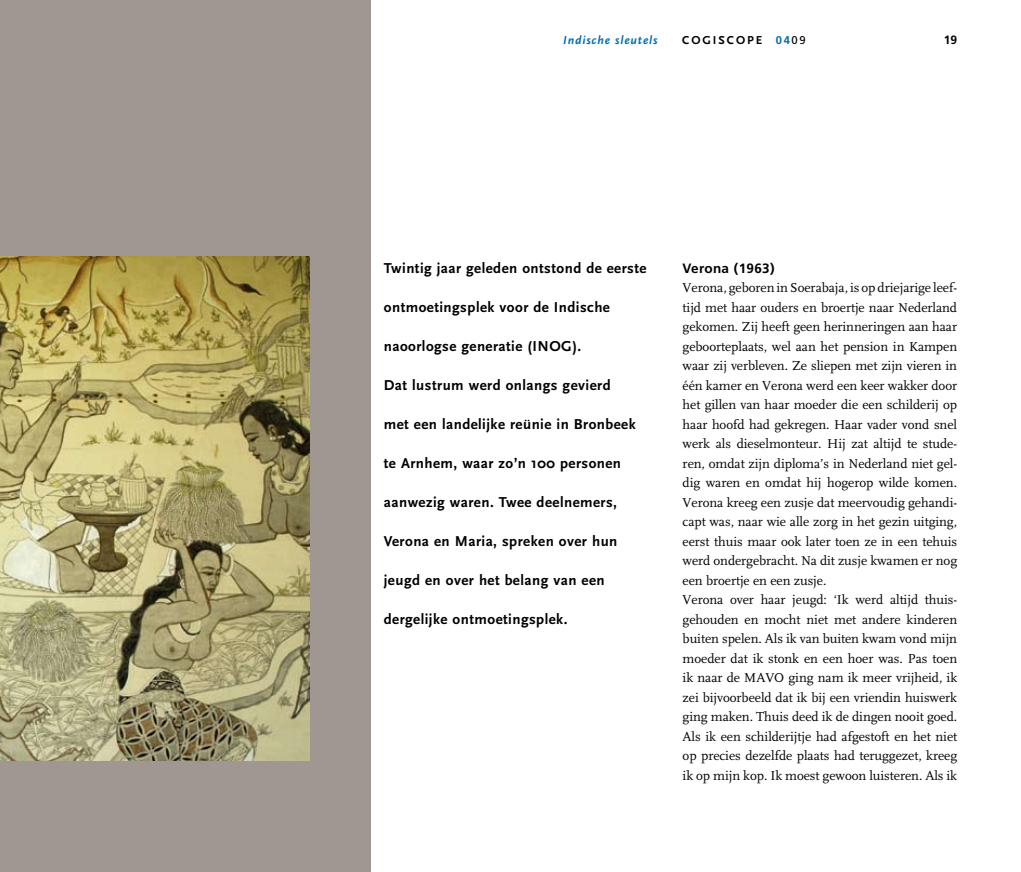
<style>
.page{position:relative;width:1021px;height:872px;background:#fff}
.page>*{position:absolute;margin:0;border:0;box-sizing:border-box;transform-origin:0 0}
.t1{font:700 15px "Scala Sans Pro";letter-spacing:.03em;color:#000}
.t2{font:13.5px/19.5px "FF Scala";letter-spacing:-.005em;color:#000}
.t3{font:700 13.5px "Frutiger LT Std";letter-spacing:.025em;color:#000}
.t4{font:italic 700 12px "Scala Sans Pro";letter-spacing:.075em;color:#006bb3}
.t5{font:700 12px "Scala Sans Pro";color:#000}
.t6{font:700 12px "Frutiger LT Std";color:#000}
.s1{font-family:"Frutiger LT Std";font-size:11.25px;color:#006bb3}
.s2{font-family:"Frutiger LT Std";font-weight:400;font-size:11.25px}
</style>
<div class="page">
<div style="left:0;top:0;width:370px;height:872px;background:#a09692"></div>
<img style="left:0;top:256px;width:309px;height:504px">
<p class="t4" style="left:563px;top:32px;width:96px">Indische sleutels</p>
<p class="t5" style="left:682px;top:33px;width:39px">c ogisc</p>
<p class="t5" style="left:736px;top:33px;width:71px">ope <span class="s1">04</span><span class="s2">09</span></p>
<p class="t6" style="left:943px;top:32px;width:15px">19</p>
<p class="t1" style="left:384px;top:259px;width:264px">Twintig jaar geleden ontstond de eerste</p>
<p class="t1" style="left:384px;top:298px;width:228px">ontmoetingsplek voor de Indische</p>
<p class="t1" style="left:384px;top:337px;width:199px">naoorlogse generatie (INOG).</p>
<p class="t1" style="left:384px;top:376px;width:228px">Dat lustrum werd onlangs gevierd</p>
<p class="t1" style="left:384px;top:415px;width:253px">met een landelijke reünie in Bronbeek</p>
<p class="t1" style="left:384px;top:454px;width:239px">te Arnhem, waar zo’n 100 personen</p>
<p class="t1" style="left:384px;top:493px;width:235px">aanwezig waren. Twee deelnemers,</p>
<p class="t1" style="left:384px;top:532px;width:235px">Verona en Maria, spreken over hun</p>
<p class="t1" style="left:384px;top:571px;width:222px">jeugd en over het belang van een</p>
<p class="t1" style="left:384px;top:610px;width:185px">dergelijke ontmoetingsplek.</p>
<p class="t3" style="left:682px;top:260px;width:93px">Verona (1963)</p>
<p class="t2" style="left:682px;top:278px;width:276px">Verona, geboren in Soerabaja, is op driejarige leef&shy;tijd met haar ouders en broertje naar Nederland gekomen. Zij heeft geen herinneringen aan haar geboorteplaats, wel aan het pension in Kampen waar zij verbleven. Ze sliepen met zijn vieren in één kamer en Verona werd een keer wakker door het gillen van haar moeder die een schilderij op haar hoofd had gekregen. Haar vader vond snel werk als dieselmonteur. Hij zat altijd te stude&shy;ren, omdat zijn diploma’s in Nederland niet gel&shy;dig waren en omdat hij hogerop wilde komen.<br>Verona kreeg een zusje dat meervoudig gehandi&shy;capt was, naar wie alle zorg in het gezin uitging, eerst thuis maar ook later toen ze in een tehuis werd ondergebracht. Na dit zusje kwamen er nog een broertje en een zusje.<br>Verona over haar jeugd: ‘Ik werd altijd thuis&shy;gehouden en mocht niet met andere kinderen buiten spelen. Als ik van buiten kwam vond mijn moeder dat ik stonk en een hoer was. Pas toen ik naar de MAVO ging nam ik meer vrijheid, ik zei bijvoorbeeld dat ik bij een vriendin huiswerk ging maken. Thuis deed ik de dingen nooit goed.<br>Als ik een schilderijtje had afgestoft en het niet op precies dezelfde plaats had teruggezet, kreeg ik op mijn kop. Ik moest gewoon luisteren. Als ik</p>
</div>
